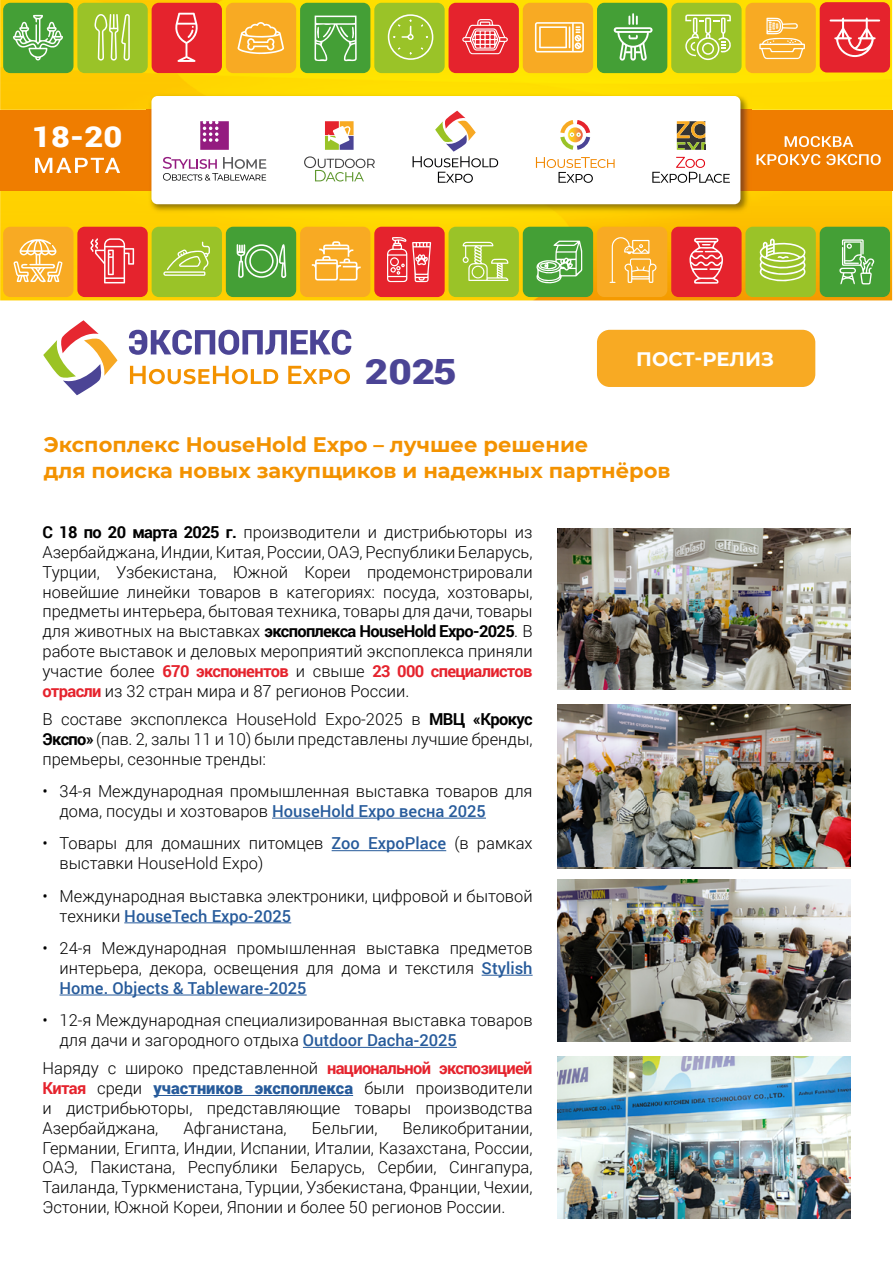
<style>
.page{position:relative;width:893px;height:1263px;background:#fff}
.page>*{position:absolute;margin:0;border:0;box-sizing:border-box;transform-origin:0 0}
.t1{font:900 34.8px "Roboto";color:#4b4495;scale:1.17 1}
.t2{font:900 28.8px "Roboto";color:#fff;scale:1.13 1}
.t3{font:700 21px/25.2px "Montserrat";color:#f39200}
.t4{font:700 19.5px "Montserrat";color:#fff}
.t5{font:300 16.5px/19.8px "Roboto";color:#000;text-align:justify}
.s1{font-weight:700}
.s2{font-weight:700;color:#e5232d}
.s3{font-weight:500;color:#275b9b}
.s4{font-weight:900;color:#275b9b}
</style>
<div class="page">
<hr style="left:272px;top:818px;width:214px;height:1px;background:#275b9b">
<hr style="left:332px;top:850px;width:114px;height:1px;background:#275b9b">
<hr style="left:124px;top:922px;width:167px;height:1px;background:#275b9b">
<hr style="left:482px;top:975px;width:51px;height:1px;background:#275b9b">
<hr style="left:60px;top:994px;width:247px;height:1px;background:#275b9b">
<hr style="left:303px;top:1047px;width:154px;height:1px;background:#275b9b">
<hr style="left:153px;top:1095px;width:200px;height:1px;background:#275b9b">
<img style="left:557px;top:528px;width:294px;height:162px">
<img style="left:557px;top:879px;width:293px;height:162px">
<img style="left:557px;top:1057px;width:294px;height:161px">
<img style="left:0;top:0;width:892px;height:300px">
<div style="left:0;top:110px;width:893px;height:80px;background:#ef7d00"></div>
<div style="left:77px;top:227px;width:71px;height:70px;background:#e5232d;border-radius:7px"></div>
<svg style="left:91px;top:238px;width:43px;height:45px"></svg>
<div style="left:671px;top:3px;width:71px;height:70px;background:#9ac328;border-radius:7px"></div>
<svg style="left:685px;top:15px;width:46px;height:46px"></svg>
<div style="left:152px;top:227px;width:70px;height:70px;background:#9ac328;border-radius:7px"></div>
<svg style="left:163px;top:242px;width:47px;height:34px"></svg>
<div style="left:300px;top:227px;width:70px;height:70px;background:#f8aa23;border-radius:7px"></div>
<svg style="left:312px;top:241px;width:49px;height:39px"></svg>
<div style="left:820px;top:2px;width:70px;height:71px;background:#e5232d;border-radius:7px"></div>
<svg style="left:830px;top:18px;width:50px;height:39px"></svg>
<div style="left:745px;top:227px;width:71px;height:70px;background:#9ac328;border-radius:7px"></div>
<svg style="left:759px;top:239px;width:47px;height:43px"></svg>
<div style="left:597px;top:3px;width:70px;height:70px;background:#449f36;border-radius:7px"></div>
<svg style="left:614px;top:13px;width:39px;height:48px"></svg>
<div style="left:3px;top:227px;width:70px;height:70px;background:#f8aa23;border-radius:7px"></div>
<svg style="left:13px;top:239px;width:49px;height:44px"></svg>
<div style="left:3px;top:3px;width:70px;height:70px;background:#449f36;border-radius:7px"></div>
<svg style="left:13px;top:15px;width:50px;height:46px"></svg>
<div style="left:152px;top:3px;width:70px;height:70px;background:#e5232d;border-radius:7px"></div>
<svg style="left:175px;top:13px;width:23px;height:49px"></svg>
<div style="left:226px;top:227px;width:70px;height:70px;background:#449f36;border-radius:7px"></div>
<svg style="left:237px;top:244px;width:49px;height:34px"></svg>
<div style="left:374px;top:3px;width:71px;height:70px;background:#9ac328;border-radius:7px"></div>
<svg style="left:388px;top:14px;width:45px;height:46px"></svg>
<div style="left:671px;top:227px;width:71px;height:70px;background:#e5232d;border-radius:7px"></div>
<svg style="left:689px;top:238px;width:34px;height:46px"></svg>
<div style="left:820px;top:227px;width:70px;height:70px;background:#449f36;border-radius:7px"></div>
<svg style="left:839px;top:239px;width:36px;height:45px"></svg>
<div style="left:597px;top:227px;width:70px;height:70px;background:#f8aa23;border-radius:7px"></div>
<svg style="left:610px;top:237px;width:47px;height:46px"></svg>
<div style="left:300px;top:3px;width:70px;height:70px;background:#449f36;border-radius:7px"></div>
<svg style="left:314px;top:16px;width:43px;height:45px"></svg>
<div style="left:77px;top:3px;width:71px;height:70px;background:#9ac328;border-radius:7px"></div>
<svg style="left:95px;top:14px;width:35px;height:47px"></svg>
<div style="left:523px;top:3px;width:70px;height:70px;background:#f8aa23;border-radius:7px"></div>
<svg style="left:535px;top:22px;width:49px;height:30px"></svg>
<div style="left:523px;top:227px;width:70px;height:70px;background:#449f36;border-radius:7px"></div>
<svg style="left:536px;top:241px;width:46px;height:43px"></svg>
<div style="left:449px;top:3px;width:70px;height:70px;background:#e5232d;border-radius:7px"></div>
<svg style="left:462px;top:19px;width:46px;height:35px"></svg>
<div style="left:449px;top:227px;width:70px;height:70px;background:#9ac328;border-radius:7px"></div>
<svg style="left:462px;top:242px;width:46px;height:39px"></svg>
<div style="left:745px;top:3px;width:71px;height:70px;background:#f8aa23;border-radius:7px"></div>
<svg style="left:759px;top:18px;width:46px;height:41px"></svg>
<div style="left:374px;top:227px;width:71px;height:70px;background:#e5232d;border-radius:7px"></div>
<svg style="left:387px;top:237px;width:44px;height:45px"></svg>
<div style="left:226px;top:3px;width:70px;height:70px;background:#f8aa23;border-radius:7px"></div>
<svg style="left:237px;top:22px;width:47px;height:32px"></svg>
<img style="left:146px;top:91px;width:606px;height:124px">
<div style="left:151px;top:96px;width:589px;height:108px;background:#fff;border-radius:6px"></div>
<svg style="left:35px;top:158px;width:85px;height:15px"></svg>
<svg style="left:785px;top:136px;width:68px;height:11px"></svg>
<svg style="left:756px;top:154px;width:64px;height:11px"></svg>
<svg style="left:826px;top:154px;width:55px;height:11px"></svg>
<svg style="left:413px;top:111px;width:85px;height:72px"></svg>
<svg style="left:163px;top:157px;width:103px;height:24px"></svg>
<svg style="left:200px;top:121px;width:29px;height:29px"></svg>
<svg style="left:325px;top:121px;width:29px;height:29px"></svg>
<svg style="left:304px;top:156px;width:71px;height:25px"></svg>
<svg style="left:677px;top:121px;width:28px;height:29px"></svg>
<svg style="left:652px;top:157px;width:78px;height:26px"></svg>
<svg style="left:560px;top:120px;width:30px;height:30px"></svg>
<svg style="left:536px;top:157px;width:79px;height:26px"></svg>
<svg style="left:130px;top:366px;width:148px;height:18px"></svg>
<svg style="left:288px;top:366px;width:62px;height:18px"></svg>
<svg style="left:43px;top:320px;width:75px;height:76px"></svg>
<svg style="left:129px;top:330px;width:222px;height:25px"></svg>
<div style="left:597px;top:330px;width:218px;height:57px;background:#f8aa23;border-radius:13px"></div>
<img style="left:557px;top:704px;width:294px;height:162px">
<h2 class="t2" style="left:32px;top:117px;width:81px">18-20</h2>
<h1 class="t1" style="left:365px;top:347px;width:80px">2025</h1>
<p class="t4" style="left:636px;top:345px;width:139px">ПОСТ-РЕЛИЗ</p>
<p class="t3" style="left:44px;top:431px;width:628px">Экспоплекс HouseHold Expo – лучшее решение<br>для поиска новых закупщиков и надежных партнёров</p>
<p class="t5" style="left:43px;top:522px;width:492px"><span class="s1">С 18 по 20 марта 2025 г.</span> производители и дистрибьюторы из Азербайджана, Индии, Китая, России, ОАЭ, Республики Беларусь, Турции, Узбекистана, Южной Кореи продемонстрировали новейшие линейки товаров в категориях: посуда, хозтовары, предметы интерьера, бытовая техника, товары для дачи, товары для животных на выставках <span class="s1">экспоплекса HouseHold Expo-2025</span>. В работе выставок и деловых мероприятий экспоплекса приняли участие более <span class="s2">670 экспонентов</span> и свыше <span class="s2">23 000 специалистов отрасли</span> из 32 стран мира и 87 регионов России.</p>
<p class="t5" style="left:43px;top:709px;width:492px">В составе экспоплекса HouseHold Expo-2025 в <span class="s1">МВЦ «Крокус Экспо»</span> (пав. 2, залы 11 и 10) были представлены лучшие бренды, премьеры, сезонные тренды:</p>
<p class="t5" style="left:60px;top:781px;width:475px;text-indent:-17px">• 34-я Международная промышленная выставка товаров для дома, посуды и хозтоваров <span class="s3">HouseHold Expo весна 2025</span></p>
<p class="t5" style="left:60px;top:833px;width:475px;text-indent:-17px">• Товары для домашних питомцев <span class="s3">Zoo ExpoPlace</span> (в рамках выставки HouseHold Expo)</p>
<p class="t5" style="left:60px;top:885px;width:475px;text-indent:-17px">• Международная выставка электроники, цифровой и бытовой техники <span class="s3">HouseTech Expo-2025</span></p>
<p class="t5" style="left:60px;top:938px;width:475px;text-indent:-17px">• 24-я Международная промышленная выставка предметов интерьера, декора, освещения для дома и текстиля <span class="s3">Stylish Home. Objects &amp; Tableware-2025</span></p>
<p class="t5" style="left:60px;top:1010px;width:475px;text-indent:-17px">• 12-я Международная специализированная выставка товаров для дачи и загородного отдыха <span class="s3">Outdoor Dacha-2025</span></p>
<p class="t5" style="left:43px;top:1058px;width:492px">Наряду с широко представленной <span class="s2">национальной экспозицией Китая</span> среди <span class="s4">участников экспоплекса</span> были производители и дистрибьюторы, представляющие товары производства Азербайджана,</p>
<p class="t5" style="left:184px;top:1117px;width:105px">Афганистана,</p>
<p class="t5" style="left:312px;top:1117px;width:67px">Бельгии,</p>
<p class="t5" style="left:43px;top:1117px;width:492px;text-indent:360px">Великобритании, Германии, Египта, Индии, Испании, Италии, Казахстана, России, ОАЭ, Пакистана, Республики Беларусь, Сербии, Сингапура, Таиланда, Туркменистана, Турции, Узбекистана, Франции, Чехии, Эстонии, Южной Кореи, Японии и более 50 регионов России.</p>
</div>
